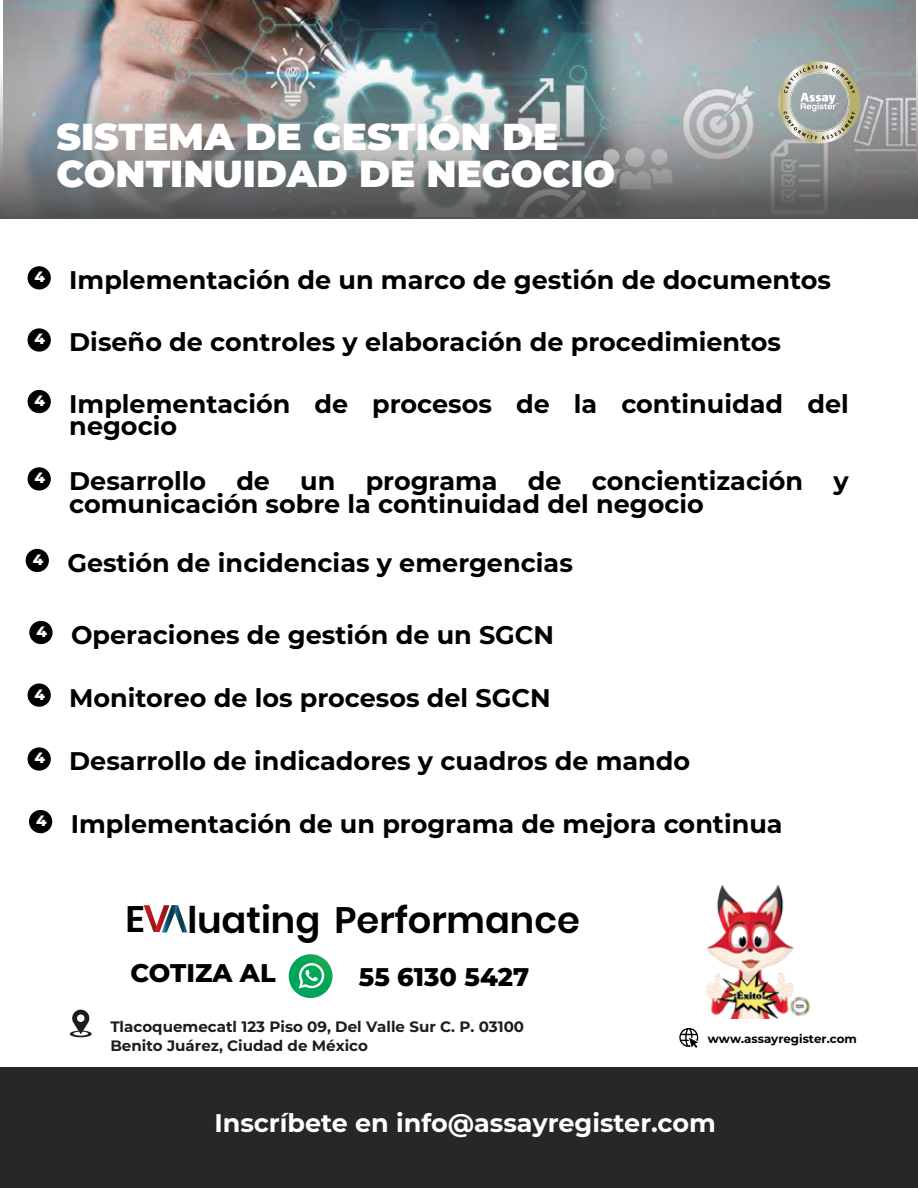
<style>
.page{position:relative;width:918px;height:1188px;background:#fff}
.page>*{position:absolute;margin:0;border:0;box-sizing:border-box;transform-origin:0 0}
.t1{font:900 37.5px/37.5px "Montserrat";color:#fff}
.t2{font:600 36.75px "Poppins";color:#000}
.t3{font:700 25.5px/22.5px "Montserrat";color:#000}
.t4{font:700 25.5px "Montserrat";color:#fff}
.t5{font:800 25.5px "Montserrat";color:#000}
.t6{font:700 15.15px/19.4px "Montserrat";color:#1d1d1c}
.t7{font:700 11.85px "Montserrat";color:#000}
</style>
<div class="page">
<img style="left:4px;top:0;width:912px;height:216px">
<svg style="left:778px;top:61px;width:82px;height:82px;background:#aeb2a7"></svg>
<svg style="left:679px;top:1028px;width:20px;height:20px"></svg>
<svg style="left:70px;top:1010px;width:22px;height:27px"></svg>
<svg style="left:144px;top:905px;width:44px;height:28px"></svg>
<div style="left:0;top:1067px;width:918px;height:121px;background:#282727"></div>
<img style="left:706px;top:885px;width:105px;height:133px">
<svg style="left:289px;top:954px;width:44px;height:44px"></svg>
<svg style="left:299px;top:963px;width:25px;height:26px"></svg>
<div style="left:28px;top:266px;width:23px;height:23px;background:#000;border-radius:50%"></div>
<div style="left:28px;top:328px;width:23px;height:24px;background:#000;border-radius:50%"></div>
<div style="left:28px;top:390px;width:23px;height:23px;background:#000;border-radius:50%"></div>
<div style="left:28px;top:467px;width:23px;height:24px;background:#000;border-radius:50%"></div>
<div style="left:26px;top:549px;width:23px;height:23px;background:#000;border-radius:50%"></div>
<div style="left:29px;top:621px;width:24px;height:23px;background:#000;border-radius:50%"></div>
<div style="left:28px;top:683px;width:23px;height:24px;background:#000;border-radius:50%"></div>
<div style="left:28px;top:747px;width:23px;height:24px;background:#000;border-radius:50%"></div>
<div style="left:29px;top:810px;width:23px;height:23px;background:#000;border-radius:50%"></div>
<h1 class="t1" style="left:56px;top:115px;width:560px">SISTEMA DE GESTIÓN DE<br>CONTINUIDAD DE NEGOCIO</h1>
<p class="t3" style="left:35px;top:268px;width:798px"><sup>4</sup> Implementación de un marco de gestión de documentos</p>
<p class="t3" style="left:35px;top:330px;width:748px"><sup>4</sup> Diseño de controles y elaboración de procedimientos</p>
<p class="t3" style="left:69px;top:391px;width:781px;text-indent:-35px"><sup>4</sup> Implementación de procesos de la continuidad del negocio</p>
<p class="t3" style="left:69px;top:469px;width:781px;text-indent:-35px"><sup>4</sup> Desarrollo de un programa de concientización y comunicación sobre la continuidad del negocio</p>
<p class="t3" style="left:33px;top:550px;width:542px"><sup>4</sup> Gestión de incidencias y emergencias</p>
<p class="t3" style="left:36px;top:622px;width:519px"><sup>4</sup> Operaciones de gestión de un SGCN</p>
<p class="t3" style="left:35px;top:685px;width:518px"><sup>4</sup> Monitoreo de los procesos del SGCN</p>
<p class="t3" style="left:35px;top:749px;width:657px"><sup>4</sup> Desarrollo de indicadores y cuadros de mando</p>
<p class="t3" style="left:36px;top:811px;width:748px"><sup>4</sup> Implementación de un programa de mejora continua</p>
<h2 class="t2" style="left:125px;top:898px;width:456px">E luating Performance</h2>
<p class="t5" style="left:130px;top:954px;width:147px">COTIZA AL</p>
<p class="t5" style="left:359px;top:958px;width:172px">55 6130 5427</p>
<p class="t6" style="left:110px;top:1016px;width:415px">Tlacoquemecatl 123 Piso 09, Del Valle Sur C. P. 03100<br>Benito Juárez, Ciudad de México</p>
<p class="t7" style="left:708px;top:1030px;width:151px">www.assayregister.com</p>
<p class="t4" style="left:214px;top:1105px;width:503px">Inscríbete en info@assayregister.com</p>
</div>
